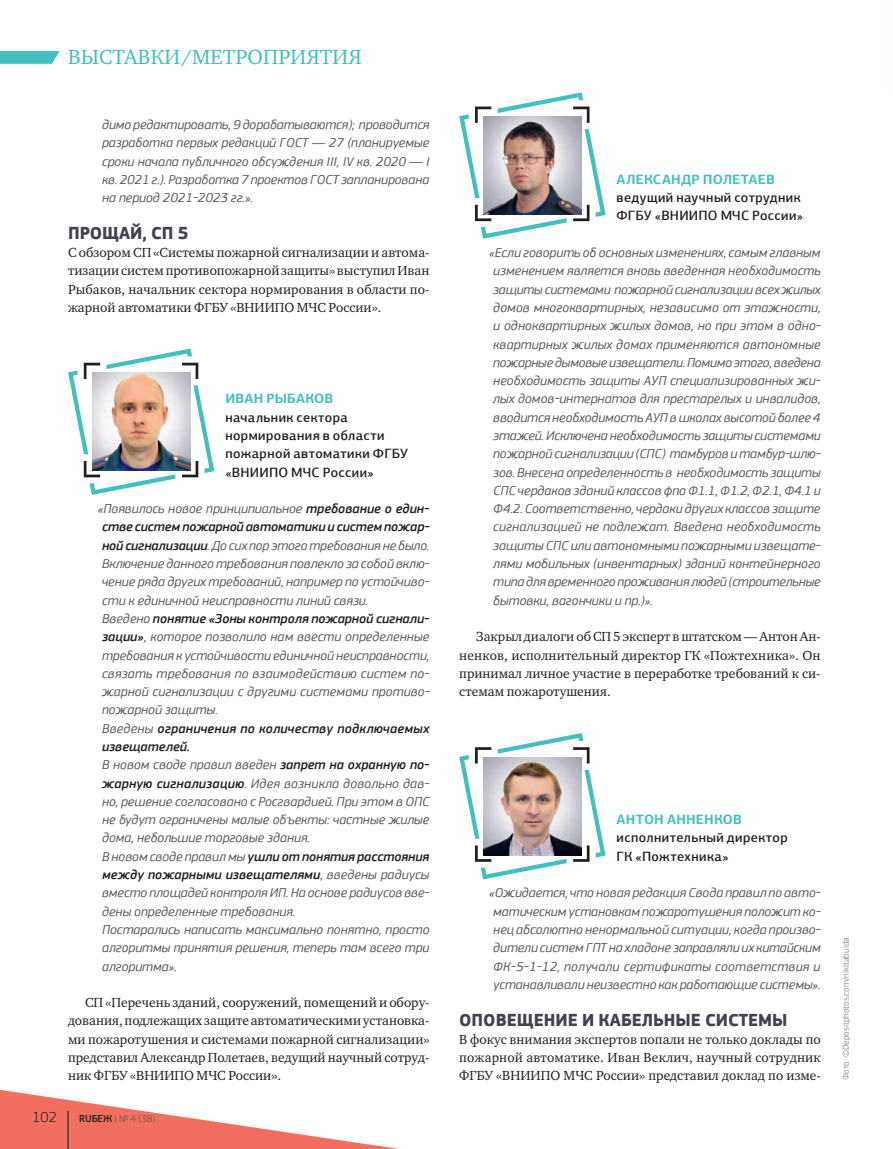
<style>
.page{position:relative;width:893px;height:1149px;background:#fff}
.page>*{position:absolute;margin:0;border:0;box-sizing:border-box;transform-origin:0 0}
.t1{font:21px "Charter ITC";letter-spacing:.01em;color:#42c0bd}
.t2{font:700 18px "PF Square Sans Pro";color:#444250}
.t3{font:300 15px "PF Square Sans Pro";color:#231f20}
.t4{font:italic 13.5px/18.3px "PF Square Sans Pro";color:#57585a;text-align:justify}
.t5{font:13.5px/18.3px "Charter ITC";color:#231f20;text-align:justify}
.t6{font:500 13.5px/18.3px "PF Agora Sans Pro";letter-spacing:.03em;color:#231f20}
.t7{font:700 13.5px "PF Agora Sans Pro";letter-spacing:.015em;color:#42c0bd}
.t8{font:300 10.5px "PF Square Sans Pro";color:#57585a}
.t9{font:9px "PF Square Sans Pro";color:#939598}
.s1{font-weight:500;color:#231f20}
</style>
<div class="page">
<svg style="left:0;top:1090px;width:392px;height:58px"></svg>
<svg style="left:68px;top:348px;width:146px;height:147px"></svg>
<img style="left:92px;top:372px;width:98px;height:98px">
<svg style="left:459px;top:92px;width:146px;height:147px"></svg>
<img style="left:483px;top:117px;width:98px;height:97px">
<svg style="left:459px;top:733px;width:146px;height:146px"></svg>
<img style="left:483px;top:757px;width:98px;height:97px">
<hr style="left:67px;top:1110px;width:2px;height:38px;background:#231f20">
<svg style="left:0;top:51px;width:60px;height:13px"></svg>
<h1 class="t1" style="left:68px;top:43px;width:295px">ВЫСТАВКИ/МЕТРОПРИЯТИЯ</h1>
<p class="t4" style="left:102px;top:115px;width:329px">димо редактировать, 9 дорабатываются); проводится разработка первых редакций ГОСТ — 27 (планируемые сроки начала публичного обсуждения III, IV кв. 2020 — I кв. 2021 г.). Разработка 7 проектов ГОСТ запланирована на период 2021-2023 гг.».</p>
<h2 class="t2" style="left:68px;top:222px;width:122px">ПРОЩАЙ, СП 5</h2>
<p class="t5" style="left:68px;top:243px;width:363px">С обзором СП «Системы пожарной сигнализации и автома&shy;тизации систем противопожарной защиты» выступил Иван Рыбаков, начальник сектора нормирования в области по&shy;жарной автоматики ФГБУ «ВНИИПО МЧС России».</p>
<p class="t7" style="left:225px;top:390px;width:109px">ИВАН РЫБАКОВ</p>
<p class="t6" style="left:225px;top:408px;width:184px">начальник сектора нормирования в области пожарной автоматики ФГБУ «ВНИИПО МЧС России»</p>
<p class="t4" style="left:102px;top:499px;width:329px;text-align:left;text-indent:-4px">«Появилось новое принципиальное <span class="s1">требование о един&shy;стве систем пожарной автоматики и систем пожар&shy;ной сигнализации</span>. До сих пор этого требования не было.<br>Включение данного требования повлекло за собой вклю&shy;чение ряда других требований, например по устойчиво&shy;сти к единичной неисправности линий связи.<br>Введено <span class="s1">понятие «Зоны контроля пожарной сигнали&shy;зации»</span>, которое позволило нам ввести определенные требования к устойчивости единичной неисправности, связать требования по взаимодействию систем по&shy;жарной сигнализации с другими системами противо&shy;пожарной защиты.<br>Введены <span class="s1">ограничения по количеству подключаемых извещателей.<br></span>В новом своде правил введен <span class="s1">запрет на охранную по&shy;жарную сигнализацию</span>. Идея возникла довольно дав&shy;но, решение согласовано с Росгвардией. При этом в ОПС не будут ограничены малые объекты: частные жилые дома, небольшие торговые здания.<br>В новом своде правил мы <span class="s1">ушли от понятия расстояния между пожарными извещателями</span>, введены радиусы вместо площадей контроля ИП. На основе радиусов вве&shy;дены определенные требования.<br>Постарались написать максимально понятно, просто алгоритмы принятия решения, теперь там всего три алгоритма».</p>
<p class="t5" style="left:68px;top:993px;width:363px;text-indent:17px">СП «Перечень зданий, сооружений, помещений и обору&shy;дования, подлежащих защите автоматическими установка&shy;ми пожаротушения и системами пожарной сигнализации» представил Александр Полетаев, ведущий научный сотруд&shy;ник ФГБУ «ВНИИПО МЧС России».</p>
<p class="t3" style="left:33px;top:1108px;width:26px">102</p>
<p class="t8" style="left:79px;top:1112px;width:78px"><span class="s1">RUБЕЖ</span> | № 4 (38)</p>
<p class="t7" style="left:617px;top:171px;width:160px">АЛЕКСАНДР ПОЛЕТАЕВ</p>
<p class="t6" style="left:617px;top:188px;width:188px">ведущий научный сотрудник<br>ФГБУ «ВНИИПО МЧС России»</p>
<p class="t4" style="left:493px;top:243px;width:329px;text-indent:-4px">«Если говорить об основных изменениях, самым главным изменением является вновь введенная необходимость защиты системами пожарной сигнализации всех жилых домов многоквартирных, независимо от этажности, и одноквартирных жилых домов, но при этом в одно&shy;квартирных жилых домах применяются автономные пожарные дымовые извещатели. Помимо этого, введена необходимость защиты АУП специализированных жи&shy;лых домов-интернатов для престарелых и инвалидов, вводится необходимость АУП в школах высотой более 4 этажей. Исключена необходимость защиты системами пожарной сигнализации (СПС) тамбуров и тамбур-шлю&shy;зов. Внесена определенность в необходимость защиты СПС чердаков зданий классов фпо Ф1.1, Ф1.2, Ф2.1, Ф4.1 и Ф4.2. Соответственно, чердаки других классов защите сигнализацией не подлежат. Введена необходимость защиты СПС или автономными пожарными извещате&shy;лями мобильных (инвентарных) зданий контейнерного типа для временного проживания людей (строительные бытовки, вагончики и пр.)».</p>
<p class="t5" style="left:459px;top:627px;width:363px;text-indent:17px">Закрыл диалоги об СП 5 эксперт в штатском— Антон Ан&shy;ненков, исполнительный директор ГК «Пожтехника». Он принимал личное участие в переработке требований к си&shy;стемам пожаротушения.</p>
<p class="t7" style="left:617px;top:810px;width:127px">АНТОН АННЕНКОВ</p>
<p class="t6" style="left:617px;top:828px;width:173px">исполнительный директор<br>ГК «Пожтехника»</p>
<p class="t4" style="left:489px;top:883px;width:333px;text-align:center">«Ожидается, что новая редакция Свода правил по авто&shy;матическим установкам пожаротушения положит ко&shy;нец абсолютно ненормальной ситуации, когда произво&shy;дители систем ГПТ на хладоне заправляли их китайским ФК-5-1-12, получали сертификаты соответствия и устанавливали неизвестно как работающие системы».</p>
<h2 class="t2" style="left:459px;top:1008px;width:330px">ОПОВЕЩЕНИЕ И КАБЕЛЬНЫЕ СИСТЕМЫ</h2>
<p class="t5" style="left:459px;top:1029px;width:363px">В фокус внимания экспертов попали не только доклады по пожарной автоматике. Иван Веклич, научный сотрудник ФГБУ «ВНИИПО МЧС России» представил доклад по изме-</p>
<p class="t9" style="left:840px;top:1080px;width:145px;rotate:-90deg">Фото: ©Depositphotos.com/nikitabuida</p>
</div>
